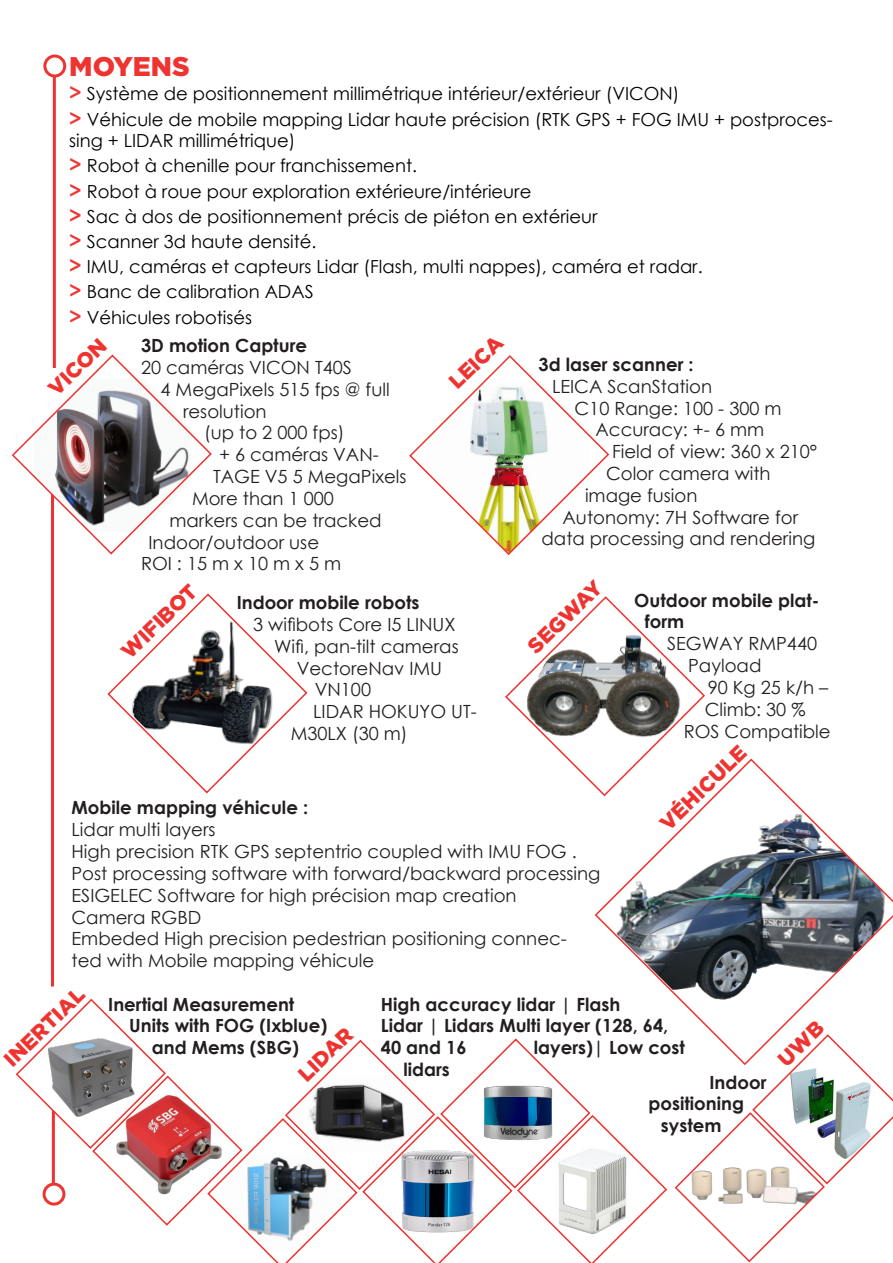
<style>
.page{position:relative;width:893px;height:1263px;background:#fff}
.page>*{position:absolute;margin:0;border:0;box-sizing:border-box;transform-origin:0 0}
.t1{font:900 27px "Gotham";color:#ee3431}
.t2{font:900 21px "Gotham";color:#ee3431}
.t3{font:18.15px/21.8px "Century Gothic";color:#231f20}
.t4{font:700 18.15px/21.8px "Century Gothic";color:#231f20}
.t5{font:18px/21.6px "Century Gothic";color:#000001}
.s1{font-weight:700;font-size:21px;color:#ee3732}
</style>
<div class="page">
<hr style="left:51px;top:452px;width:3px;height:534px;background:#ee3431">
<hr style="left:53px;top:75px;width:3px;height:293px;background:#ee3431">
<div style="left:43px;top:55px;width:23px;height:22px;border:3px solid #ee3431;border-radius:50%"></div>
<svg style="left:11px;top:348px;width:201px;height:207px"></svg>
<svg style="left:409px;top:355px;width:201px;height:200px"></svg>
<svg style="left:107px;top:593px;width:201px;height:201px"></svg>
<svg style="left:505px;top:596px;width:200px;height:190px"></svg>
<svg style="left:594px;top:757px;width:299px;height:239px"></svg>
<svg style="left:15px;top:996px;width:878px;height:267px"></svg>
<p class="t1" style="left:69px;top:47px;width:122px">MOYENS</p>
<p class="t5" style="left:69px;top:83px;width:612px"><span class="s1">&gt;</span> Système de positionnement millimétrique intérieur/extérieur (VICON)</p>
<p class="t5" style="left:69px;top:108px;width:765px"><span class="s1">&gt;</span> Véhicule de mobile mapping Lidar haute précision (RTK GPS + FOG IMU + postproces&shy;sing + LIDAR millimétrique)</p>
<p class="t5" style="left:69px;top:155px;width:349px"><span class="s1">&gt;</span> Robot à chenille pour franchissement.</p>
<p class="t5" style="left:69px;top:180px;width:464px"><span class="s1">&gt;</span> Robot à roue pour exploration extérieure/intérieure</p>
<p class="t5" style="left:69px;top:205px;width:530px"><span class="s1">&gt;</span> Sac à dos de positionnement précis de piéton en extérieur</p>
<p class="t5" style="left:69px;top:230px;width:249px"><span class="s1">&gt;</span> Scanner 3d haute densité.</p>
<p class="t5" style="left:69px;top:256px;width:635px"><span class="s1">&gt;</span> IMU, caméras et capteurs Lidar (Flash, multi nappes), caméra et radar.</p>
<p class="t5" style="left:69px;top:281px;width:246px"><span class="s1">&gt;</span> Banc de calibration ADAS</p>
<p class="t5" style="left:69px;top:306px;width:185px"><span class="s1">&gt;</span> Véhicules robotisés</p>
<p class="t4" style="left:141px;top:334px;width:168px">3D motion Capture</p>
<p class="t3" style="left:141px;top:356px;width:212px">20 caméras VICON T40S</p>
<p class="t3" style="left:183px;top:378px;width:208px;text-indent:-22px">4 MegaPixels 515 fps @ full resolution</p>
<p class="t3" style="left:204px;top:422px;width:142px">(up to 2 000 fps)</p>
<p class="t3" style="left:213px;top:444px;width:195px;text-indent:6px">+ 6 caméras VAN-<br>TAGE V5 5 MegaPixels</p>
<p class="t3" style="left:192px;top:487px;width:143px">More than 1 000</p>
<p class="t3" style="left:170px;top:509px;width:214px">markers can be tracked</p>
<p class="t3" style="left:149px;top:531px;width:172px">Indoor/outdoor use</p>
<p class="t3" style="left:141px;top:553px;width:202px">ROI : 15 m x 10 m x 5 m</p>
<p class="t2" style="left:442px;top:375px;width:67px;rotate:-44deg">LEICA</p>
<p class="t2" style="left:42px;top:381px;width:73px;rotate:-44deg">VICON</p>
<p class="t4" style="left:538px;top:353px;width:157px">3d laser scanner :</p>
<p class="t3" style="left:552px;top:375px;width:162px">LEICA ScanStation</p>
<p class="t3" style="left:574px;top:397px;width:209px">C10 Range: 100 - 300 m</p>
<p class="t3" style="left:595px;top:419px;width:170px">Accuracy: +- 6 mm</p>
<p class="t3" style="left:612px;top:440px;width:207px">Field of view: 360 x 210°</p>
<p class="t3" style="left:585px;top:462px;width:187px;text-indent:21px">Color camera with image fusion</p>
<p class="t3" style="left:541px;top:506px;width:275px;text-align:center">Autonomy: 7H Software for data processing and rendering</p>
<p class="t2" style="left:521px;top:639px;width:96px;rotate:-44deg">SEGWAY</p>
<p class="t2" style="left:115px;top:644px;width:97px;rotate:-44deg">WIFIBOT</p>
<p class="t4" style="left:645px;top:588px;width:176px;text-indent:-10px">Outdoor mobile plat&shy;form</p>
<p class="t4" style="left:237px;top:591px;width:184px">Indoor mobile robots</p>
<p class="t3" style="left:253px;top:613px;width:204px">3 wifibots Core I5 LINUX</p>
<p class="t3" style="left:274px;top:635px;width:186px">Wifi, pan-tilt cameras</p>
<p class="t3" style="left:315px;top:657px;width:129px;text-indent:-18px">VectoreNav IMU<br>VN100</p>
<p class="t3" style="left:291px;top:700px;width:188px;text-indent:22px">LIDAR HOKUYO UT-<br>M30LX (30 m)</p>
<p class="t3" style="left:688px;top:632px;width:131px;text-indent:-21px">SEGWAY RMP440<br>Payload</p>
<p class="t3" style="left:705px;top:676px;width:125px">90 Kg 25 k/h –<br>Climb: 30 %</p>
<p class="t3" style="left:684px;top:720px;width:149px">ROS Compatible</p>
<p class="t2" style="left:653px;top:816px;width:113px;rotate:-44deg">VÉHICULE</p>
<p class="t4" style="left:72px;top:796px;width:238px">Mobile mapping véhicule :</p>
<p class="t3" style="left:72px;top:818px;width:146px">Lidar multi layers</p>
<p class="t3" style="left:72px;top:840px;width:507px">High precision RTK GPS septentrio coupled with IMU FOG .</p>
<p class="t3" style="left:72px;top:862px;width:530px">Post processing software with forward/backward processing</p>
<p class="t3" style="left:72px;top:884px;width:447px">ESIGELEC Software for high précision map creation</p>
<p class="t3" style="left:72px;top:906px;width:131px">Camera RGBD</p>
<p class="t3" style="left:72px;top:927px;width:497px">Embeded High precision pedestrian positioning connec&shy;ted with Mobile mapping véhicule</p>
<p class="t2" style="left:-3px;top:1052px;width:104px;rotate:-44deg">INERTIAL</p>
<p class="t4" style="left:108px;top:992px;width:188px">Inertial Measurement</p>
<p class="t4" style="left:129px;top:1014px;width:200px">Units with FOG (Ixblue)</p>
<p class="t4" style="left:152px;top:1036px;width:149px">and Mems (SBG)</p>
<p class="t2" style="left:291px;top:1067px;width:68px;rotate:-44deg">LIDAR</p>
<p class="t4" style="left:381px;top:992px;width:289px">High accuracy lidar | Flash<br>Lidar | Lidars Multi layer (128, 64,<br>40 and 16</p>
<p class="t4" style="left:534px;top:1036px;width:153px">layers)| Low cost</p>
<p class="t4" style="left:403px;top:1058px;width:48px">lidars</p>
<p class="t4" style="left:709px;top:1070px;width:59px">Indoor</p>
<p class="t4" style="left:648px;top:1092px;width:97px;text-align:center">positioning system</p>
</div>
